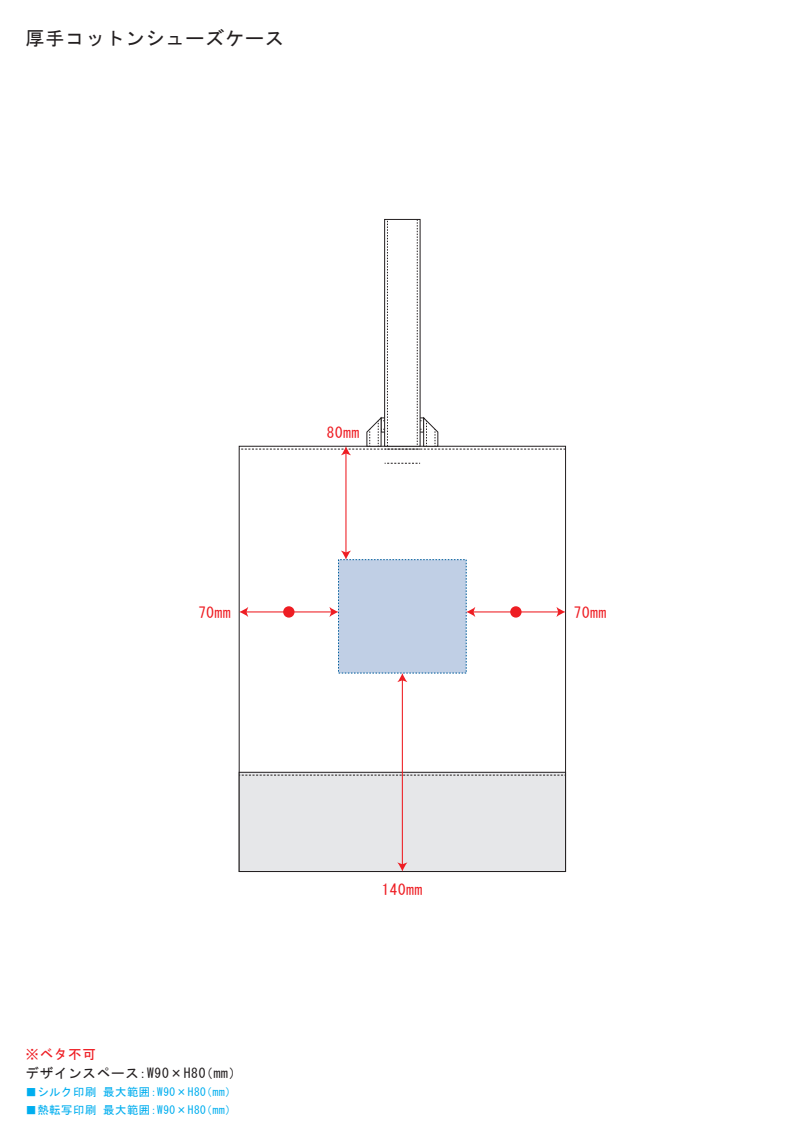
<style>
.page{position:relative;width:802px;height:1133px;background:#fff}
.page>*{position:absolute;margin:0;border:0;box-sizing:border-box;transform-origin:0 0}
.t1{font:19px "MS Gothic";letter-spacing:.05em;color:#231f20}
.t2{font:15px "MS Gothic";letter-spacing:.05em;color:#ee1d23}
.t3{font:13.6px "MS Gothic";letter-spacing:.05em;color:#231f20}
.t4{font:13.6px "MS Gothic";color:#ee1d23}
.t5{font:11.35px "MS Gothic";letter-spacing:.05em;color:#00aeef}
</style>
<div class="page">
<div style="left:239px;top:772px;width:326px;height:100px;background:#e6e7e9;border:1px solid #231f20"></div>
<svg style="left:239px;top:775px;width:326px;height:1px"></svg>
<svg style="left:384px;top:463px;width:36px;height:1px"></svg>
<div style="left:338px;top:559px;width:128px;height:114px;background:#c0cfe5"></div>
<hr style="left:345px;top:453px;width:1px;height:100px;background:#ee1d23">
<svg style="left:239px;top:219px;width:326px;height:236px"></svg>
<svg style="left:341px;top:550px;width:10px;height:10px"></svg>
<hr style="left:401px;top:679px;width:1px;height:186px;background:#ee1d23">
<svg style="left:397px;top:673px;width:10px;height:9px"></svg>
<svg style="left:397px;top:862px;width:10px;height:9px"></svg>
<hr style="left:245px;top:611px;width:87px;height:1px;background:#ee1d23">
<svg style="left:239px;top:607px;width:9px;height:10px"></svg>
<svg style="left:329px;top:607px;width:9px;height:10px"></svg>
<div style="left:283px;top:606px;width:11px;height:12px;background:#ee1d23;border-radius:50%"></div>
<hr style="left:472px;top:611px;width:86px;height:1px;background:#ee1d23">
<svg style="left:466px;top:607px;width:9px;height:10px"></svg>
<svg style="left:556px;top:607px;width:9px;height:10px"></svg>
<div style="left:510px;top:606px;width:11px;height:12px;background:#ee1d23;border-radius:50%"></div>
<h1 class="t1" style="left:25px;top:29px;width:260px">厚手コットンシューズケース</h1>
<h2 class="t2" style="left:198px;top:605px;width:34px">70mm</h2>
<h2 class="t2" style="left:327px;top:425px;width:34px">80mm</h2>
<p class="t4" style="left:25px;top:1047px;width:72px">※ベタ不可</p>
<p class="t3" style="left:25px;top:1066px;width:218px">デザインスペース：W90×H80（mm）</p>
<p class="t5" style="left:25px;top:1086px;width:212px">■シルク印刷 最大範囲：W90×H80（mm）</p>
<p class="t5" style="left:25px;top:1105px;width:212px">■熱転写印刷 最大範囲：W90×H80（mm）</p>
<h2 class="t2" style="left:381px;top:882px;width:42px">140mm</h2>
<h2 class="t2" style="left:573px;top:605px;width:34px">70mm</h2>
</div>
